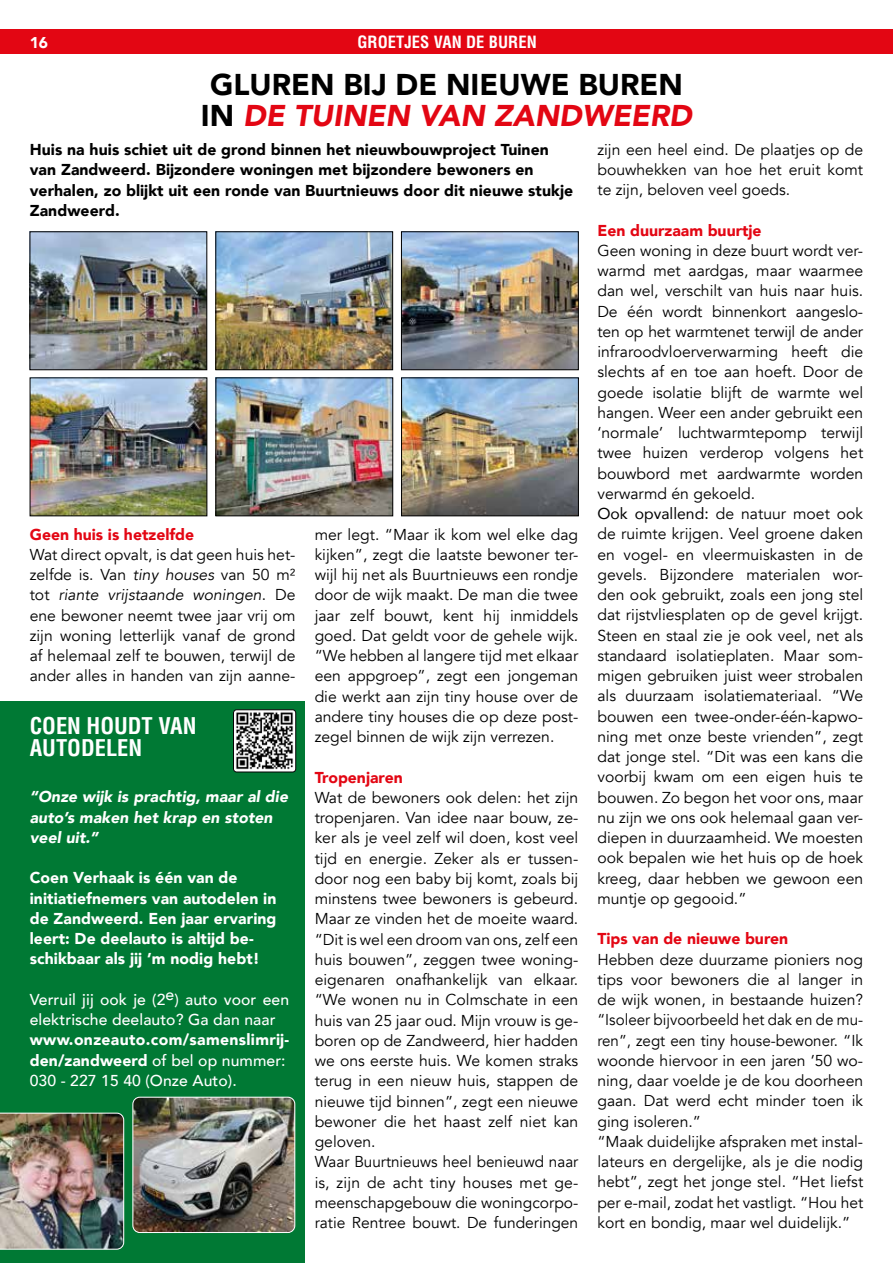
<style>
.page{position:relative;width:893px;height:1263px;background:#fff}
.page>*{position:absolute;margin:0;border:0;box-sizing:border-box;transform-origin:0 0}
.t1{font:900 30px/31.5px "Avenir";color:#000;text-align:center}
.t2{font:700 condensed 22.5px/22.5px "Helvetica LT Std";color:#fff}
.t3{font:700 condensed 16.5px "Helvetica LT Std";letter-spacing:.005em;color:#fff}
.t4{font:15.75px/20.2px "Avenir";color:#000;text-align:justify}
.t5{font:900 15.75px/20.2px "Avenir";letter-spacing:.005em;color:#fff}
.t6{font:900 15.75px/20.2px "Avenir";letter-spacing:.005em;color:#000}
.t7{font:900 15.75px "Avenir";color:#e30613}
.t8{font:italic 900 15.75px/20.2px "Avenir";letter-spacing:.005em;color:#fff}
.t9{font:500 15.75px/20.2px "Avenir";letter-spacing:.005em;color:#fff}
.t10{font:900 15.6px "Avenir";color:#fff}
.s1{font-style:italic;color:#e30613}
.s2{font-style:italic}
.s3{font-weight:500}
.s4{font-style:inherit}
</style>
<div class="page">
<div style="left:0;top:702px;width:304px;height:561px;background:#007934"></div>
<div style="left:0;top:30px;width:893px;height:24px;background:#e30613"></div>
<img style="left:32px;top:234px;width:173px;height:134px">
<div style="left:30px;top:232px;width:177px;height:138px;border:1px solid #000"></div>
<img style="left:218px;top:234px;width:173px;height:134px">
<div style="left:216px;top:232px;width:177px;height:138px;border:1px solid #000"></div>
<img style="left:403px;top:234px;width:173px;height:134px">
<div style="left:401px;top:232px;width:177px;height:138px;border:1px solid #000"></div>
<img style="left:32px;top:380px;width:173px;height:134px">
<div style="left:30px;top:378px;width:177px;height:138px;border:1px solid #000"></div>
<img style="left:218px;top:380px;width:173px;height:134px">
<div style="left:216px;top:378px;width:177px;height:138px;border:1px solid #000"></div>
<img style="left:403px;top:380px;width:174px;height:134px">
<div style="left:401px;top:378px;width:178px;height:138px;border:1px solid #000"></div>
<img style="left:235px;top:710px;width:61px;height:62px">
<div style="left:233px;top:710px;width:63px;height:62px;border:1px solid #000;border-radius:3px"></div>
<img style="left:0;top:1113px;width:124px;height:136px">
<img style="left:133px;top:1097px;width:162px;height:135px">
<div style="left:132px;top:1097px;width:163px;height:136px;border:1px solid #fff;border-radius:7px"></div>
<p class="t10" style="left:30px;top:29px;width:20px">16</p>
<p class="t3" style="left:357px;top:32px;width:181px">GROETJES VAN DE BUREN</p>
<h1 class="t1" style="left:201px;top:68px;width:493px">GLUREN BIJ DE NIEUWE BUREN<br>IN <span class="s1">DE TUINEN VAN ZANDWEERD</span></h1>
<p class="t6" style="left:30px;top:139px;width:545px">Huis na huis schiet uit de grond binnen het nieuwbouwproject Tuinen van Zandweerd. Bijzondere woningen met bijzondere bewoners en verhalen, zo blijkt uit een ronde van Buurtnieuws door dit nieuwe stukje Zandweerd.</p>
<p class="t7" style="left:30px;top:520px;width:166px">Geen huis is hetzelfde</p>
<p class="t4" style="left:30px;top:544px;width:267px">Wat direct opvalt, is dat geen huis het&shy;zelfde is. Van <span class="s2">tiny houses</span> van 50 m² tot <span class="s2">riante vrijstaande woningen</span>. De ene bewoner neemt twee jaar vrij om zijn woning letterlijk vanaf de grond af helemaal zelf te bouwen, terwijl de ander alles in handen van zijn aanne-</p>
<h2 class="t2" style="left:30px;top:714px;width:168px">COEN HOUDT VAN<br>AUTODELEN</h2>
<p class="t8" style="left:30px;top:786px;width:260px">“Onze wijk is prachtig, maar al die auto’s maken het krap en stoten veel uit.”</p>
<p class="t5" style="left:30px;top:867px;width:248px">Coen Verhaak is één van de initiatiefnemers van autodelen in de Zandweerd. Een jaar ervaring leert: De deelauto is altijd be&shy;schikbaar als jij ’m nodig hebt!</p>
<p class="t9" style="left:30px;top:988px;width:261px">Verruil jij ook je (2e) auto voor een elektrische deelauto? Ga dan naar</p>
<p class="t5" style="left:30px;top:1029px;width:261px">www.onzeauto.com/samenslimrij&shy;den/zandweerd <span class="s3">of bel op nummer:<br>030 - 227 15 40 (Onze Auto).</span></p>
<p class="t4" style="left:315px;top:524px;width:265px">mer legt. “Maar ik kom wel elke dag kijken”, zegt die laatste bewoner ter&shy;wijl hij net als Buurtnieuws een rondje door de wijk maakt. De man die twee jaar zelf bouwt, kent hij inmiddels goed. Dat geldt voor de gehele wijk. “We hebben al langere tijd met elkaar een appgroep”, zegt een jongeman die werkt aan zijn tiny house over de andere tiny houses die op deze post&shy;zegel binnen de wijk zijn verrezen.</p>
<p class="t7" style="left:315px;top:764px;width:90px">Tropenjaren</p>
<p class="t4" style="left:315px;top:788px;width:265px;text-align:left">Wat de bewoners ook delen: het zijn tropenjaren. Van idee naar bouw, ze&shy;ker als je veel zelf wil doen, kost veel tijd en energie. Zeker als er tussen&shy;door nog een baby bij komt, zoals bij minstens twee bewoners is gebeurd.<br>Maar ze vinden het de moeite waard. “Dit is wel een droom van ons, zelf een huis bouwen”, zeggen twee woning&shy;eigenaren onafhankelijk van elkaar. “We wonen nu in Colmschate in een huis van 25 jaar oud. Mijn vrouw is ge&shy;boren op de Zandweerd, hier hadden we ons eerste huis. We komen straks terug in een nieuw huis, stappen de nieuwe tijd binnen”, zegt een nieuwe bewoner die het haast zelf niet kan geloven.<br>Waar Buurtnieuws heel benieuwd naar is, zijn de acht tiny houses met ge&shy;meenschapgebouw die woningcorpo&shy;ratie Rentree bouwt. De funderingen</p>
<p class="t4" style="left:597px;top:139px;width:267px">zijn een heel eind. De plaatjes op de bouwhekken van hoe het eruit komt te zijn, beloven veel goeds.</p>
<p class="t7" style="left:597px;top:217px;width:166px">Een duurzaam buurtje</p>
<p class="t4" style="left:597px;top:240px;width:267px;text-align:left">Geen woning in deze buurt wordt ver&shy;warmd met aardgas, maar waarmee dan wel, verschilt van huis naar huis.<br>De één wordt binnenkort aangeslo&shy;ten op het warmtenet terwijl de ander infraroodvloerverwarming heeft die slechts af en toe aan hoeft. Door de goede isolatie blijft de warmte wel hangen. Weer een ander gebruikt een ‘normale’ luchtwarmtepomp terwijl twee huizen verderop volgens het bouwbord met aardwarmte worden verwarmd én gekoeld.<br><span class="s4">Ook opvallend:</span> de natuur moet ook de ruimte krijgen. Veel groene daken en vogel- en vleermuiskasten in de gevels. Bijzondere materialen wor&shy;den ook gebruikt, zoals een jong stel dat rijstvliesplaten op de gevel krijgt.<br>Steen en staal zie je ook veel, net als standaard isolatieplaten. Maar som&shy;migen gebruiken juist weer strobalen als duurzaam isolatiemateriaal. “We bouwen een twee-onder-één-kapwo&shy;ning met onze beste vrienden”, zegt dat jonge stel. “Dit was een kans die voorbij kwam om een eigen huis te bouwen. Zo begon het voor ons, maar nu zijn we ons ook helemaal gaan ver&shy;diepen in duurzaamheid. We moesten ook bepalen wie het huis op de hoek kreeg, daar hebben we gewoon een muntje op gegooid.”</p>
<p class="t7" style="left:597px;top:925px;width:192px">Tips van de nieuwe buren</p>
<p class="t4" style="left:597px;top:949px;width:267px;text-align:left">Hebben deze duurzame pioniers nog tips voor bewoners die al langer in de wijk wonen, in bestaande huizen? “Isoleer bijvoorbeeld het dak en de mu&shy;ren”, zegt een tiny house-bewoner. “Ik woonde hiervoor in een jaren ’50 wo&shy;ning, daar voelde je de kou doorheen gaan. Dat werd echt minder toen ik ging isoleren.”<br>“Maak duidelijke afspraken met instal&shy;lateurs en dergelijke, als je die nodig hebt”, zegt het jonge stel. “Het liefst per e-mail, zodat het vastligt. “Hou het kort en bondig, maar wel duidelijk.”</p>
</div>
